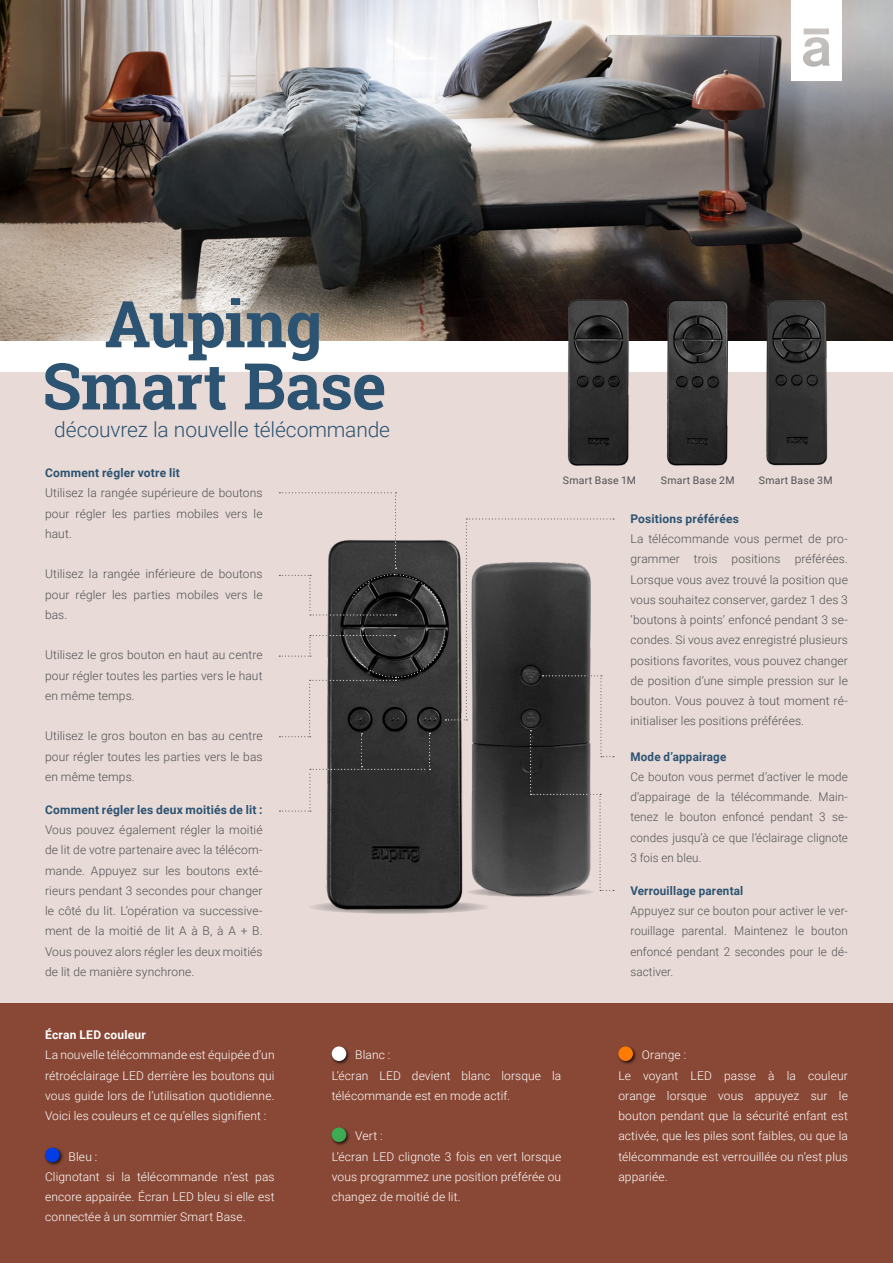
<style>
.page{position:relative;width:893px;height:1263px;background:#fff}
.page>*{position:absolute;margin:0;border:0;box-sizing:border-box;transform-origin:0 0}
.t1{font:700 64.5px/62.2px "Roboto Slab";letter-spacing:-.01em;color:#2c5371;text-align:center}
.t2{font:300 21px "Roboto";letter-spacing:-.005em;color:#2c5371}
.t3{font:300 12px/20.2px "Roboto";letter-spacing:.01em;color:#515151;text-align:justify}
.t4{font:300 12px/20.2px "Roboto";letter-spacing:.01em;color:#fff}
.t5{font:700 12px "Roboto";letter-spacing:.015em;color:#2c5371}
.t6{font:700 12px "Roboto";letter-spacing:.02em;color:#fff}
.t7{font:10.5px "Roboto";letter-spacing:.02em;color:#515151}
</style>
<div class="page">
<div style="left:0;top:372px;width:893px;height:631px;background:#e7dad7"></div>
<img style="left:503px;top:756px;width:112px;height:141px">
<img style="left:0;top:0;width:893px;height:340px">
<div style="left:0;top:1003px;width:893px;height:260px;background:#894836"></div>
<img style="left:278px;top:656px;width:225px;height:258px">
<img style="left:555px;top:294px;width:91px;height:172px">
<img style="left:646px;top:285px;width:100px;height:181px">
<img style="left:741px;top:287px;width:104px;height:179px">
<svg style="left:279px;top:492px;width:335px;height:399px"></svg>
<div style="left:43px;top:1146px;width:21px;height:20px;background:#000;opacity:.75"></div>
<div style="left:45px;top:1148px;width:15px;height:14px;background:#003de5;border-radius:50%"></div>
<div style="left:330px;top:1045px;width:21px;height:20px;background:#000;opacity:.75"></div>
<div style="left:332px;top:1046px;width:14px;height:15px;background:#fff;border-radius:50%"></div>
<div style="left:330px;top:1126px;width:21px;height:20px;background:#000;opacity:.75"></div>
<div style="left:332px;top:1127px;width:14px;height:15px;background:#3cab54;border-radius:50%"></div>
<div style="left:617px;top:1045px;width:20px;height:20px;background:#000;opacity:.75"></div>
<div style="left:618px;top:1046px;width:15px;height:15px;background:#ff7c00;border-radius:50%"></div>
<svg style="left:791px;top:0;width:51px;height:81px"></svg>
<h1 class="t1" style="left:42px;top:292px;width:346px">Auping<br>Smart Base</h1>
<h2 class="t2" style="left:54px;top:415px;width:337px">découvrez la nouvelle télécommande</h2>
<p class="t5" style="left:45px;top:464px;width:136px">Comment régler votre lit</p>
<p class="t3" style="left:45px;top:483px;width:219px">Utilisez la rangée supérieure de boutons pour régler les parties mobiles vers le haut.</p>
<p class="t3" style="left:45px;top:564px;width:219px">Utilisez la rangée inférieure de boutons pour régler les parties mobiles vers le bas.</p>
<p class="t3" style="left:45px;top:645px;width:219px">Utilisez le gros bouton en haut au centre pour régler toutes les parties vers le haut en même temps.</p>
<p class="t3" style="left:45px;top:726px;width:219px">Utilisez le gros bouton en bas au centre pour régler toutes les parties vers le bas en même temps.</p>
<p class="t5" style="left:45px;top:801px;width:219px">Comment régler les deux moitiés de lit :</p>
<p class="t3" style="left:45px;top:819px;width:219px">Vous pouvez également régler la moitié de lit de votre partenaire avec la télécom&shy;mande. Appuyez sur les boutons exté&shy;rieurs pendant 3 secondes pour changer le côté du lit. L’opération va successive&shy;ment de la moitié de lit A à B, à A + B.<br>Vous pouvez alors régler les deux moitiés de lit de manière synchrone.</p>
<p class="t7" style="left:563px;top:473px;width:75px">Smart Base 1M</p>
<p class="t7" style="left:661px;top:473px;width:75px">Smart Base 2M</p>
<p class="t7" style="left:759px;top:473px;width:75px">Smart Base 3M</p>
<p class="t5" style="left:630px;top:510px;width:110px">Positions préférées</p>
<p class="t3" style="left:630px;top:528px;width:219px">La télécommande vous permet de pro&shy;grammer trois positions préférées.<br>Lorsque vous avez trouvé la position que vous souhaitez conserver, gardez 1 des 3 ‘boutons à points’ enfoncé pendant 3 se&shy;condes. Si vous avez enregistré plusieurs positions favorites, vous pouvez changer de position d’une simple pression sur le bouton. Vous pouvez à tout moment ré&shy;initialiser les positions préférées.</p>
<p class="t5" style="left:630px;top:748px;width:97px">Mode d’appairage</p>
<p class="t3" style="left:630px;top:766px;width:219px">Ce bouton vous permet d’activer le mode d’appairage de la télécommande. Main&shy;tenez le bouton enfoncé pendant 3 se&shy;condes jusqu’à ce que l’éclairage clignote 3 fois en bleu.</p>
<p class="t5" style="left:630px;top:882px;width:114px">Verrouillage parental</p>
<p class="t3" style="left:630px;top:900px;width:219px">Appuyez sur ce bouton pour activer le ver&shy;rouillage parental. Maintenez le bouton enfoncé pendant 2 secondes pour le dé&shy;sactiver.</p>
<p class="t6" style="left:45px;top:1026px;width:102px">Écran LED couleur</p>
<p class="t4" style="left:45px;top:1044px;width:231px;text-align:justify">La nouvelle télécommande est équipée d’un rétroéclairage LED derrière les boutons qui vous guide lors de l’utilisation quotidienne.<br>Voici les couleurs et ce qu’elles signifient :</p>
<p class="t4" style="left:45px;top:1146px;width:231px;text-indent:24px">Bleu :<br>Clignotant si la télécommande n’est pas encore appairée. Écran LED bleu si elle est connectée à un sommier Smart Base.</p>
<p class="t4" style="left:332px;top:1044px;width:231px;text-indent:24px">Blanc :<br>L’écran LED devient blanc lorsque la télécommande est en mode actif.</p>
<p class="t4" style="left:332px;top:1125px;width:231px;text-indent:24px">Vert :<br>L’écran LED clignote 3 fois en vert lorsque vous programmez une position préférée ou changez de moitié de lit.</p>
<p class="t4" style="left:618px;top:1044px;width:231px;text-indent:24px">Orange :<br>Le voyant LED passe à la couleur orange lorsque vous appuyez sur le bouton pendant que la sécurité enfant est activée, que les piles sont faibles, ou que la télécommande est verrouillée ou n’est plus appariée.</p>
</div>
